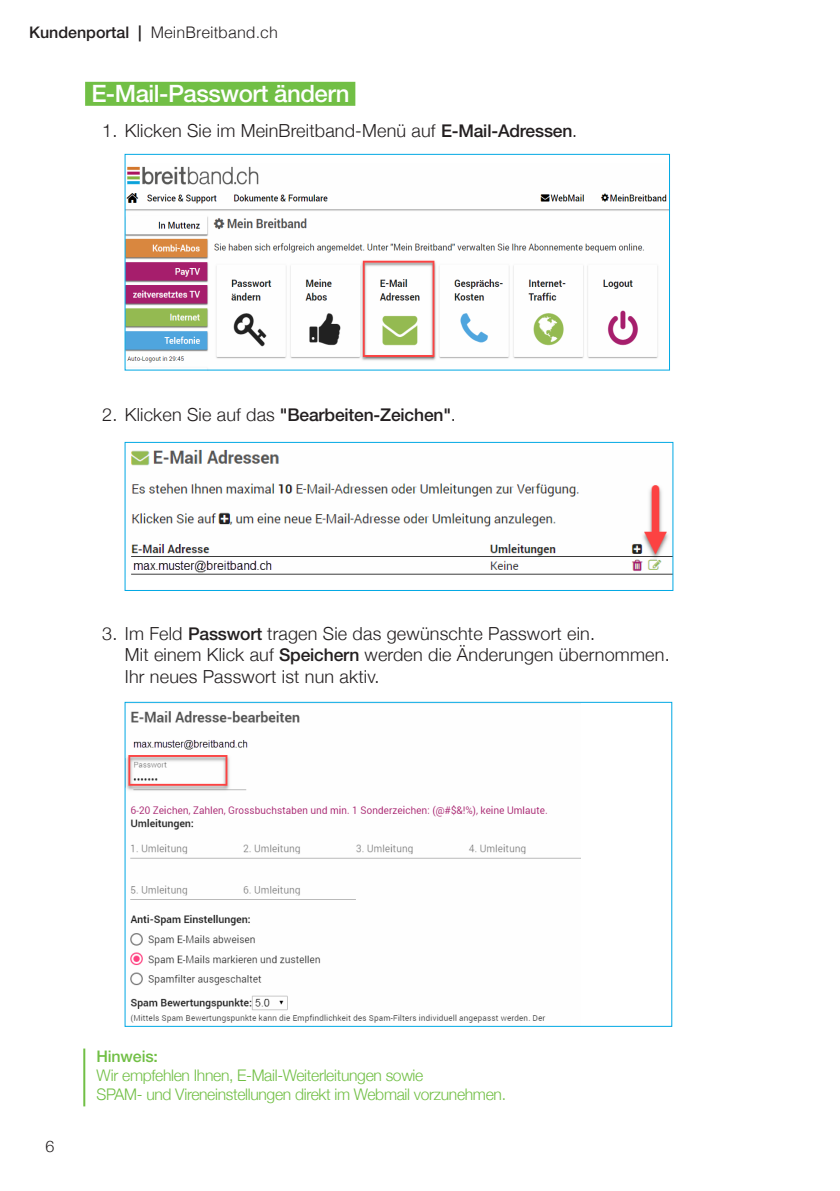
<style>
.page{position:relative;width:840px;height:1191px;background:#fff}
.page>*{position:absolute;margin:0;border:0;box-sizing:border-box;transform-origin:0 0}
.t1{font:500 24px "Helvetica Neue LT Pro";letter-spacing:-.02em;color:#fff}
.t2{font:300 18px/21.6px "Helvetica Neue";letter-spacing:.01em;color:#231f20}
.t3{font:500 17.6px "Helvetica Neue LT Pro";letter-spacing:-.01em;color:#231f20}
.Hinweis_seite{font:300 16px "Helvetica Neue";letter-spacing:-.02em;color:#71bf45}
.t4{font:300 16px "Helvetica";color:#231f20}
.Hinweis_seite-2{font:500 16px "Helvetica Neue LT Pro";letter-spacing:-.01em;color:#71bf45}
.t5{font:300 16px "Helvetica Neue";color:#231f20}
.s1{font-family:"Helvetica Neue LT Pro";font-weight:500}
.s2{font-family:"Helvetica Neue LT Pro";font-weight:500;font-size:17.6px}
.s3{font-family:"Helvetica Neue";font-weight:300;font-size:18px}
</style>
<div class="page">
<div style="left:85px;top:82px;width:270px;height:24px;background:#71bf45"></div>
<img style="left:127px;top:166px;width:540px;height:197px">
<div style="left:125px;top:154px;width:544px;height:216px;border:1px solid #00a8e4"></div>
<img style="left:131px;top:449px;width:539px;height:126px">
<div style="left:125px;top:442px;width:547px;height:148px;border:1px solid #00a8e4"></div>
<img style="left:127px;top:711px;width:453px;height:312px">
<hr style="left:83px;top:1048px;width:2px;height:58px;background:#71bf45">
<p class="t4" style="left:29px;top:19px;width:250px"><span class="s1">Kundenportal |</span> MeinBreitband.ch</p>
<h2 class="t1" style="left:91px;top:79px;width:260px">E-Mail-Passwort ändern</h2>
<p class="t2" style="left:102px;top:118px;width:476px">1. Klicken Sie im MeinBreitband-Menü auf <span class="s2">E-Mail-Adressen</span>.</p>
<p class="t3" style="left:102px;top:404px;width:355px"><span class="s3">2. Klicken Sie auf das</span> "Bearbeiten-Zeichen"<span class="s3">.</span></p>
<p class="t2" style="left:125px;top:621px;width:546px;text-indent:-23px">3. Im Feld <span class="s2">Passwort</span> tragen Sie das gewünschte Passwort ein.<br>Mit einem Klick auf <span class="s2">Speichern</span> werden die Änderungen übernommen.<br>Ihr neues Passwort ist nun aktiv.</p>
<p class="t5" style="left:45px;top:1133px;width:10px">6</p>
<p class="Hinweis_seite-2" style="left:96px;top:1046px;width:63px">Hinweis:</p>
<p class="Hinweis_seite" style="left:97px;top:1062px;width:328px">Wir empfehlen Ihnen, E-Mail-Weiterleitungen sowie</p>
<p class="Hinweis_seite" style="left:97px;top:1081px;width:410px">SPAM- und Vireneinstellungen direkt im Webmail vorzunehmen.</p>
</div>
